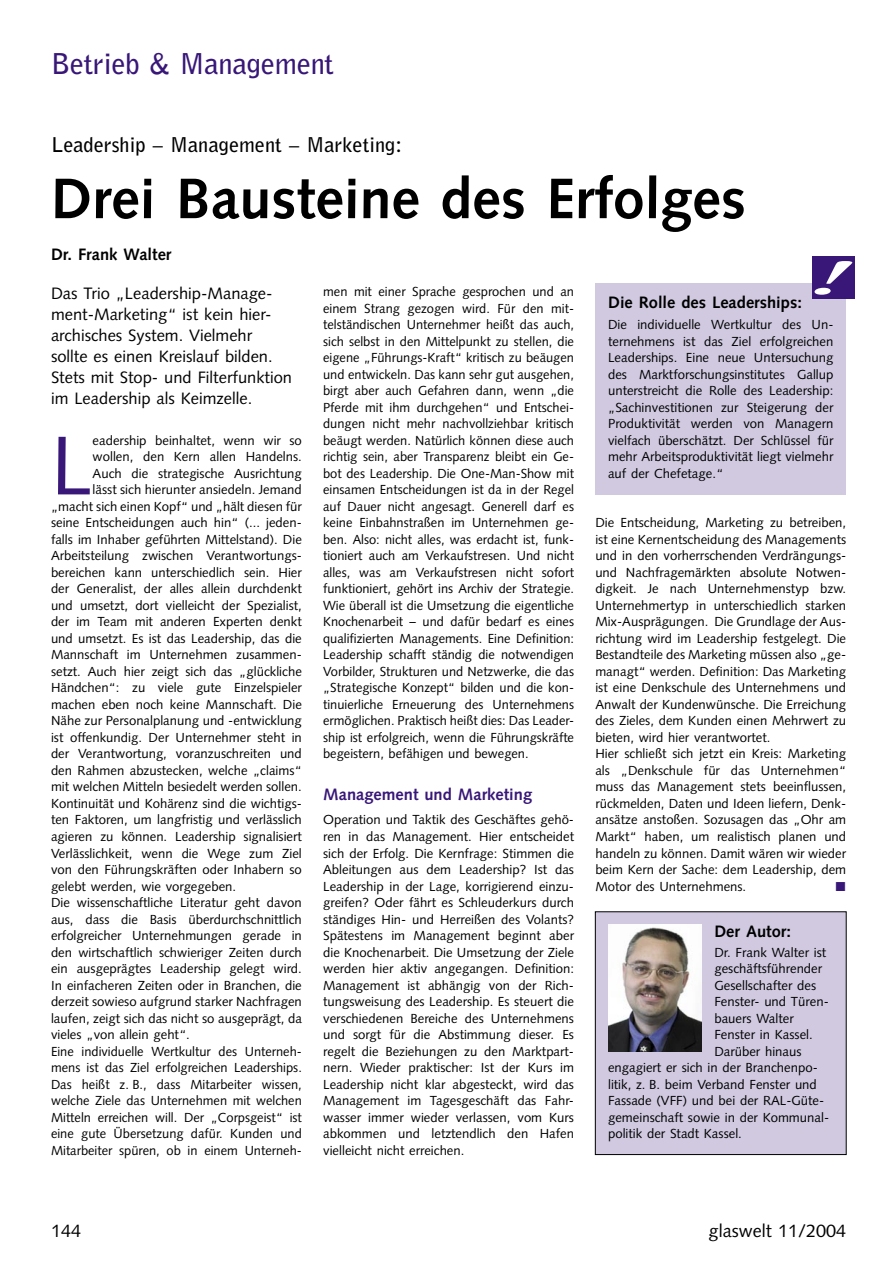
<style>
.page{position:relative;width:893px;height:1263px;background:#fff}
.page>*{position:absolute;margin:0;border:0;box-sizing:border-box;transform-origin:0 0}
.GW_Grundtext_mit_Initial{font:83.25px "Syntax";color:#381778}
.GW_Headline_38p{font:700 57px "Syntax";color:#000}
.GW_Rubriken{font:700 28.5px "Bell Gothic";letter-spacing:-.01em;color:#381778}
.GW_DZ_schwarz{font:700 20.25px "Bell Gothic";color:#000}
.t1{font:18px "Syntax";color:#000}
.GW_Vorspann_11_14{font:16.5px/21px "Syntax";color:#000}
.GW_Infokasten_Überschrift{font:700 16.5px "Syntax";color:#000}
.GW_Zwischenüberschrift_11_14{font:700 16.5px "Syntax";color:#381778}
.GW_Autor_11_14{font:700 16.5px "Syntax";color:#000}
.GW_Grundtext_8_75_11{font:13.2px/16.5px "Syntax";color:#000;text-align:justify}
.GW_Grundtext_mit_Initial-2{font:13.2px "Syntax";color:#000}
</style>
<div class="page">
<div style="left:595px;top:912px;width:251px;height:242px;background:#d0c9e0"></div>
<img style="left:608px;top:924px;width:94px;height:128px">
<div style="left:595px;top:283px;width:251px;height:211px;background:#d0c9e0"></div>
<div style="left:812px;top:257px;width:43px;height:42px;background:#381778"></div>
<svg style="left:815px;top:261px;width:38px;height:34px"></svg>
<p class="GW_Rubriken" style="left:51px;top:46px;width:285px">Betrieb &amp; Management</p>
<p class="GW_DZ_schwarz" style="left:51px;top:133px;width:353px">Leadership – Management – Marketing:</p>
<p class="GW_Headline_38p" style="left:51px;top:166px;width:696px">Drei Bausteine des Erfolges</p>
<p class="GW_Autor_11_14" style="left:51px;top:245px;width:122px">Dr. Frank Walter</p>
<p class="GW_Vorspann_11_14" style="left:51px;top:283px;width:243px">Das Trio „Leadership-Manage&shy;ment-Marketing“ ist kein hier&shy;archisches System. Vielmehr sollte es einen Kreislauf bilden.<br>Stets mit Stop- und Filterfunktion im Leadership als Keimzelle.</p>
<p class="GW_Grundtext_mit_Initial" style="left:51px;top:416px;width:43px">L</p>
<p class="GW_Grundtext_mit_Initial-2" style="left:93px;top:432px;width:211px">eadership beinhaltet, wenn wir so</p>
<p class="GW_Grundtext_mit_Initial-2" style="left:93px;top:449px;width:211px">wollen, den Kern allen Handelns.</p>
<p class="GW_Grundtext_mit_Initial-2" style="left:93px;top:465px;width:211px">Auch die strategische Ausrichtung</p>
<p class="GW_Grundtext_mit_Initial-2" style="left:93px;top:482px;width:211px">lässt sich hierunter ansiedeln. Jemand</p>
<p class="GW_Grundtext_mit_Initial-2" style="left:51px;top:498px;width:252px">„macht sich einen Kopf“ und „hält diesen für</p>
<p class="GW_Grundtext_mit_Initial-2" style="left:51px;top:515px;width:252px">seine Entscheidungen auch hin“ (... jeden-</p>
<p class="GW_Grundtext_mit_Initial-2" style="left:51px;top:531px;width:252px">falls im Inhaber geführten Mittelstand). Die</p>
<p class="GW_Grundtext_mit_Initial-2" style="left:51px;top:548px;width:252px">Arbeitsteilung zwischen Verantwortungs-</p>
<p class="GW_Grundtext_mit_Initial-2" style="left:51px;top:564px;width:252px">bereichen kann unterschiedlich sein. Hier</p>
<p class="GW_Grundtext_mit_Initial-2" style="left:51px;top:581px;width:252px">der Generalist, der alles allein durchdenkt</p>
<p class="GW_Grundtext_mit_Initial-2" style="left:51px;top:597px;width:252px">und umsetzt, dort vielleicht der Spezialist,</p>
<p class="GW_Grundtext_mit_Initial-2" style="left:51px;top:614px;width:252px">der im Team mit anderen Experten denkt</p>
<p class="GW_Grundtext_mit_Initial-2" style="left:51px;top:630px;width:252px">und umsetzt. Es ist das Leadership, das die</p>
<p class="GW_Grundtext_mit_Initial-2" style="left:51px;top:647px;width:252px">Mannschaft im Unternehmen zusammen-</p>
<p class="GW_Grundtext_mit_Initial-2" style="left:51px;top:663px;width:252px">setzt. Auch hier zeigt sich das „glückliche</p>
<p class="GW_Grundtext_mit_Initial-2" style="left:51px;top:680px;width:252px">Händchen“: zu viele gute Einzelspieler</p>
<p class="GW_Grundtext_mit_Initial-2" style="left:51px;top:697px;width:252px">machen eben noch keine Mannschaft. Die</p>
<p class="GW_Grundtext_mit_Initial-2" style="left:51px;top:713px;width:252px">Nähe zur Personalplanung und -entwicklung</p>
<p class="GW_Grundtext_mit_Initial-2" style="left:51px;top:730px;width:252px">ist offenkundig. Der Unternehmer steht in</p>
<p class="GW_Grundtext_mit_Initial-2" style="left:51px;top:746px;width:252px">der Verantwortung, voranzuschreiten und</p>
<p class="GW_Grundtext_mit_Initial-2" style="left:51px;top:763px;width:252px">den Rahmen abzustecken, welche „claims“</p>
<p class="GW_Grundtext_mit_Initial-2" style="left:51px;top:779px;width:252px">mit welchen Mitteln besiedelt werden sollen.</p>
<p class="GW_Grundtext_mit_Initial-2" style="left:51px;top:796px;width:252px">Kontinuität und Kohärenz sind die wichtigs-</p>
<p class="GW_Grundtext_mit_Initial-2" style="left:51px;top:812px;width:252px">ten Faktoren, um langfristig und verlässlich</p>
<p class="GW_Grundtext_mit_Initial-2" style="left:51px;top:829px;width:252px">agieren zu können. Leadership signalisiert</p>
<p class="GW_Grundtext_mit_Initial-2" style="left:51px;top:845px;width:252px">Verlässlichkeit, wenn die Wege zum Ziel</p>
<p class="GW_Grundtext_mit_Initial-2" style="left:51px;top:862px;width:252px">von den Führungskräften oder Inhabern so</p>
<p class="GW_Grundtext_mit_Initial-2" style="left:51px;top:878px;width:187px">gelebt werden, wie vorgegeben.</p>
<p class="GW_Grundtext_8_75_11" style="left:51px;top:894px;width:252px">Die wissenschaftliche Literatur geht davon aus, dass die Basis überdurchschnittlich erfolgreicher Unternehmungen gerade in den wirtschaftlich schwieriger Zeiten durch ein ausgeprägtes Leadership gelegt wird.<br>In einfacheren Zeiten oder in Branchen, die derzeit sowieso aufgrund starker Nachfragen laufen, zeigt sich das nicht so ausgeprägt, da vieles „von allein geht“.</p>
<p class="GW_Grundtext_8_75_11" style="left:51px;top:1043px;width:252px">Eine individuelle Wertkultur des Unterneh&shy;mens ist das Ziel erfolgreichen Leaderships.<br>Das heißt z. B., dass Mitarbeiter wissen, welche Ziele das Unternehmen mit welchen Mitteln erreichen will. Der „Corpsgeist“ ist eine gute Übersetzung dafür. Kunden und Mitarbeiter spüren, ob in einem Unterneh-</p>
<p class="GW_Grundtext_8_75_11" style="left:323px;top:284px;width:252px">men mit einer Sprache gesprochen und an einem Strang gezogen wird. Für den mit&shy;telständischen Unternehmer heißt das auch, sich selbst in den Mittelpunkt zu stellen, die eigene „Führungs-Kraft“ kritisch zu beäugen und entwickeln. Das kann sehr gut ausgehen, birgt aber auch Gefahren dann, wenn „die Pferde mit ihm durchgehen“ und Entschei&shy;dungen nicht mehr nachvollziehbar kritisch beäugt werden. Natürlich können diese auch richtig sein, aber Transparenz bleibt ein Ge&shy;bot des Leadership. Die One-Man-Show mit einsamen Entscheidungen ist da in der Regel auf Dauer nicht angesagt. Generell darf es keine Einbahnstraßen im Unternehmen ge&shy;ben. Also: nicht alles, was erdacht ist, funk&shy;tioniert auch am Verkaufstresen. Und nicht alles, was am Verkaufstresen nicht sofort funktioniert, gehört ins Archiv der Strategie.<br>Wie überall ist die Umsetzung die eigentliche Knochenarbeit – und dafür bedarf es eines qualifizierten Managements. Eine Definition:<br>Leadership schafft ständig die notwendigen Vorbilder, Strukturen und Netzwerke, die das „Strategische Konzept“ bilden und die kon&shy;tinuierliche Erneuerung des Unternehmens ermöglichen. Praktisch heißt dies: Das Leader&shy;ship ist erfolgreich, wenn die Führungskräfte begeistern, befähigen und bewegen.</p>
<p class="GW_Zwischenüberschrift_11_14" style="left:323px;top:785px;width:211px">Management und Marketing</p>
<p class="GW_Grundtext_8_75_11" style="left:323px;top:812px;width:252px">Operation und Taktik des Geschäftes gehö&shy;ren in das Management. Hier entscheidet sich der Erfolg. Die Kernfrage: Stimmen die Ableitungen aus dem Leadership? Ist das Leadership in der Lage, korrigierend einzu&shy;greifen? Oder fährt es Schleuderkurs durch ständiges Hin- und Herreißen des Volants?<br>Spätestens im Management beginnt aber die Knochenarbeit. Die Umsetzung der Ziele werden hier aktiv angegangen. Definition:<br>Management ist abhängig von der Rich&shy;tungsweisung des Leadership. Es steuert die verschiedenen Bereiche des Unternehmens und sorgt für die Abstimmung dieser. Es regelt die Beziehungen zu den Marktpart&shy;nern. Wieder praktischer: Ist der Kurs im Leadership nicht klar abgesteckt, wird das Management im Tagesgeschäft das Fahr&shy;wasser immer wieder verlassen, vom Kurs abkommen und letztendlich den Hafen vielleicht nicht erreichen.</p>
<p class="GW_Infokasten_Überschrift" style="left:608px;top:293px;width:195px">Die Rolle des Leaderships:</p>
<p class="GW_Grundtext_8_75_11" style="left:608px;top:316px;width:227px">Die individuelle Wertkultur des Un&shy;ternehmens ist das Ziel erfolgreichen Leaderships. Eine neue Untersuchung des Marktforschungsinstitutes Gallup unterstreicht die Rolle des Leadership: „Sachinvestitionen zur Steigerung der Produktivität werden von Managern vielfach überschätzt. Der Schlüssel für mehr Arbeitsproduktivität liegt vielmehr auf der Chefetage.“</p>
<p class="GW_Grundtext_8_75_11" style="left:595px;top:515px;width:252px">Die Entscheidung, Marketing zu betreiben, ist eine Kernentscheidung des Managements und in den vorherrschenden Verdrängungs&shy;und Nachfragemärkten absolute Notwen&shy;digkeit. Je nach Unternehmenstyp bzw.<br>Unternehmertyp in unterschiedlich starken Mix-Ausprägungen. Die Grundlage der Aus&shy;richtung wird im Leadership festgelegt. Die Bestandteile des Marketing müssen also „ge&shy;managt“ werden. Definition: Das Marketing ist eine Denkschule des Unternehmens und Anwalt der Kundenwünsche. Die Erreichung des Zieles, dem Kunden einen Mehrwert zu bieten, wird hier verantwortet.</p>
<p class="GW_Grundtext_8_75_11" style="left:595px;top:746px;width:252px">Hier schließt sich jetzt ein Kreis: Marketing als „Denkschule für das Unternehmen“ muss das Management stets beeinflussen, rückmelden, Daten und Ideen liefern, Denk&shy;ansätze anstoßen. Sozusagen das „Ohr am Markt“ haben, um realistisch planen und handeln zu können. Damit wären wir wieder beim Kern der Sache: dem Leadership, dem Motor des Unternehmens.</p>
<p class="GW_Infokasten_Überschrift" style="left:714px;top:922px;width:78px">Der Autor:</p>
<p class="GW_Grundtext_8_75_11" style="left:714px;top:944px;width:116px;text-align:left">Dr. Frank Walter ist geschäftsführender<br>Gesellschafter des<br>Fenster- und Türen&shy;bauers Walter<br>Fenster in Kassel.</p>
<p class="GW_Grundtext_8_75_11" style="left:608px;top:1043px;width:223px;text-align:left;text-indent:106px">Darüber hinaus engagiert er sich in der Branchenpo&shy;litik, z. B. beim Verband Fenster und<br>Fassade (VFF) und bei der RAL-Güte&shy;gemeinschaft sowie in der Kommunal&shy;politik der Stadt Kassel.</p>
<p class="t1" style="left:51px;top:1220px;width:32px">144</p>
<p class="t1" style="left:709px;top:1220px;width:139px">glaswelt 11/2004</p>
</div>
